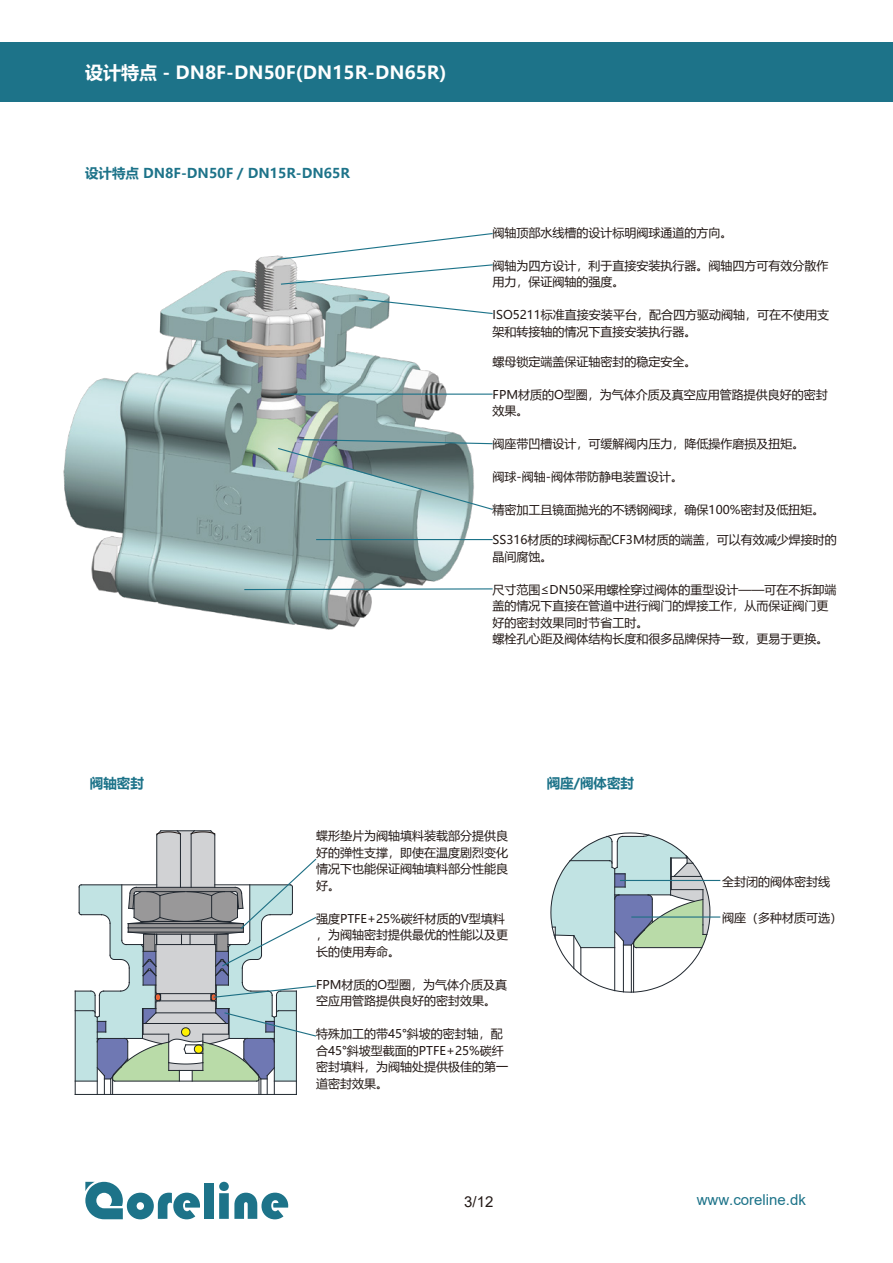
<style>
.page{position:relative;width:893px;height:1263px;background:#fff}
.page>*{position:absolute;margin:0;border:0;box-sizing:border-box;transform-origin:0 0}
.t1{font:700 18px "Microsoft Ya Hei";color:#fff}
.t2{font:15px "Arial";color:#1d7389}
.t3{font:15px "Arial";color:#221815}
.t4{font:700 13.5px "Microsoft Ya Hei";color:#1d7389}
.t5{font:12px/16.5px "Microsoft Ya Hei UI";color:#221815}
</style>
<div class="page">
<div style="left:0;top:43px;width:893px;height:59px;background:#1d7389"></div>
<svg style="left:85px;top:1182px;width:115px;height:37px"></svg>
<div style="left:204px;top:1184px;width:10px;height:35px;background:#1d7389"></div>
<svg style="left:219px;top:1182px;width:69px;height:37px"></svg>
<svg style="left:550px;top:832px;width:161px;height:161px"></svg>
<hr style="left:631px;top:916px;width:89px;height:1px;background:#1e6f84">
<hr style="left:620px;top:880px;width:100px;height:1px;background:#1e6f84">
<hr style="left:75px;top:1094px;width:221px;height:1px;background:#20272f">
<svg style="left:75px;top:830px;width:242px;height:264px"></svg>
<img style="left:63px;top:255px;width:419px;height:375px">
<svg style="left:276px;top:233px;width:217px;height:52px"></svg>
<hr style="left:281px;top:394px;width:212px;height:1px;background:#1d7389">
<svg style="left:358px;top:298px;width:135px;height:17px"></svg>
<svg style="left:277px;top:438px;width:216px;height:73px;background:#93aaaa"></svg>
<hr style="left:316px;top:539px;width:177px;height:1px;background:#1d7389">
<svg style="left:243px;top:588px;width:250px;height:3px"></svg>
<h1 class="t1" style="left:85px;top:60px;width:363px">设计特点 - DN8F-DN50F(DN15R-DN65R)</h1>
<p class="t4" style="left:85px;top:164px;width:266px">设计特点 DN8F-DN50F / DN15R-DN65R</p>
<p class="t5" style="left:493px;top:224px;width:241px">阀轴顶部水线槽的设计标明阀球通道的方向。</p>
<p class="t5" style="left:493px;top:257px;width:338px">阀轴为四方设计，利于直接安装执行器。阀轴四方可有效分散作用力，保证阀轴的强度。</p>
<p class="t5" style="left:493px;top:306px;width:338px">ISO5211标准直接安装平台，配合四方驱动阀轴，可在不使用支架和转接轴的情况下直接安装执行器。</p>
<p class="t5" style="left:493px;top:353px;width:205px">螺母锁定端盖保证轴密封的稳定安全。</p>
<p class="t5" style="left:493px;top:386px;width:337px">FPM材质的O型圈，为气体介质及真空应用管路提供良好的密封效果。</p>
<p class="t5" style="left:493px;top:435px;width:314px">阀座带凹槽设计，可缓解阀内压力，降低操作磨损及扭矩。</p>
<p class="t5" style="left:493px;top:468px;width:192px">阀球-阀轴-阀体带防静电装置设计。</p>
<p class="t5" style="left:493px;top:501px;width:333px">精密加工且镜面抛光的不锈钢阀球，确保100%密封及低扭矩。</p>
<p class="t5" style="left:493px;top:531px;width:346px">SS316材质的球阀标配CF3M材质的端盖，可以有效减少焊接时的晶间腐蚀。</p>
<p class="t5" style="left:493px;top:581px;width:345px">尺寸范围≤DN50采用螺栓穿过阀体的重型设计——可在不拆卸端盖的情况下直接在管道中进行阀门的焊接工作，从而保证阀门更好的密封效果同时节省工时。<br>螺栓孔心距及阀体结构长度和很多品牌保持一致，更易于更换。</p>
<p class="t4" style="left:90px;top:774px;width:55px">阀轴密封</p>
<p class="t4" style="left:547px;top:774px;width:89px">阀座/阀体密封</p>
<p class="t5" style="left:316px;top:827px;width:193px;text-align:justify">蝶形垫片为阀轴填料装载部分提供良好的弹性支撑，即使在温度剧烈变化情况下也能保证阀轴填料部分性能良好。</p>
<p class="t5" style="left:316px;top:910px;width:193px">强度PTFE+25%碳纤材质的V型填料，为阀轴密封提供最优的性能以及更长的使用寿命。</p>
<p class="t5" style="left:316px;top:976px;width:193px">FPM材质的O型圈，为气体介质及真空应用管路提供良好的密封效果。</p>
<p class="t5" style="left:316px;top:1025px;width:193px">特殊加工的带45°斜坡的密封轴，配合45°斜坡型截面的PTFE+25%碳纤密封填料，为阀轴处提供极佳的第一道密封效果。</p>
<p class="t5" style="left:722px;top:873px;width:109px">全封闭的阀体密封线</p>
<p class="t5" style="left:722px;top:909px;width:121px">阀座（多种材质可选）</p>
<p class="t3" style="left:464px;top:1191px;width:31px">3/12</p>
<p class="t2" style="left:697px;top:1189px;width:111px">www.coreline.dk</p>
</div>
